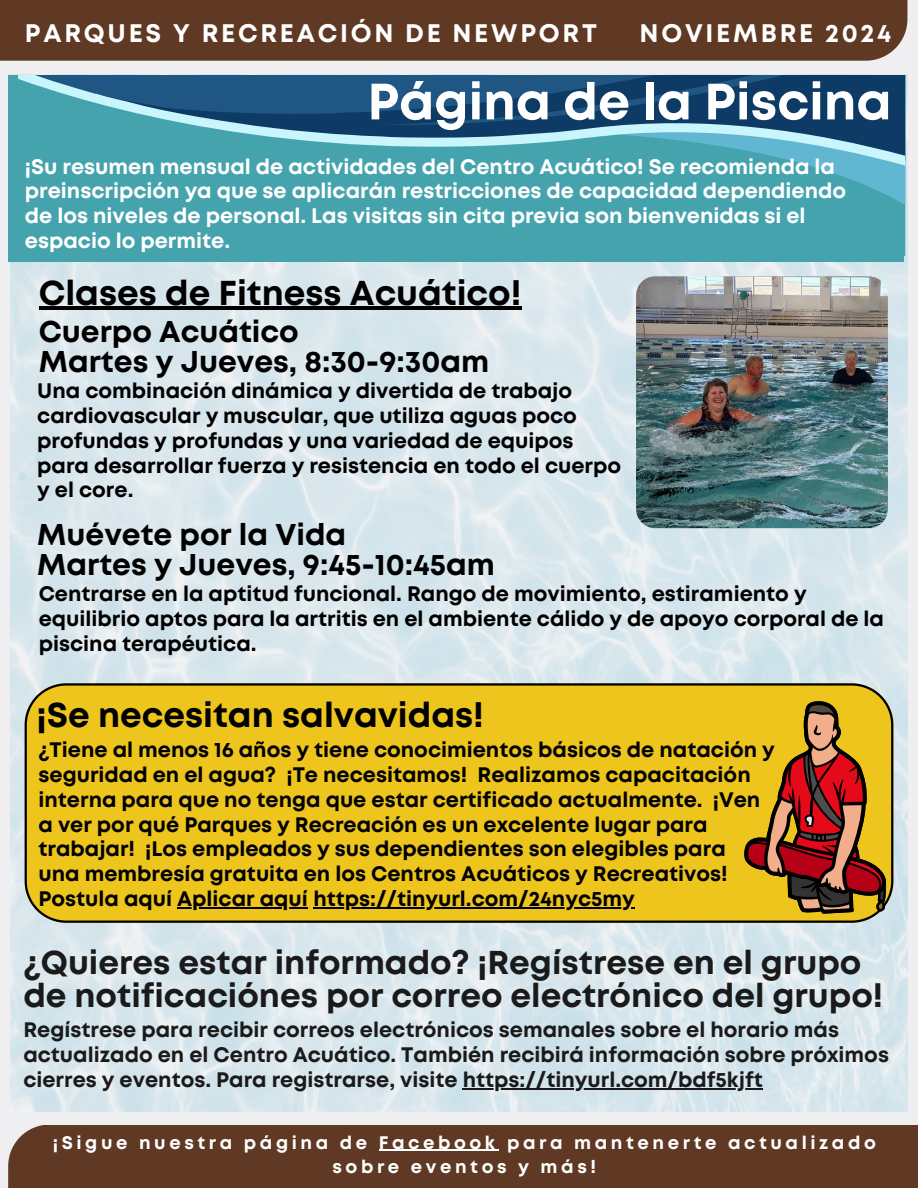
<style>
.page{position:relative;width:918px;height:1188px;background:#efeff1}
.page>*{position:absolute;margin:0;border:0;box-sizing:border-box;transform-origin:0 0}
.t1{font:700 51px "Mont";color:#fff}
.t2{font:700 34.5px "Mont";color:#000}
.t3{font:700 33px/32.7px "Mont";color:#1a1a1a}
.t4{font:700 30px/29.2px "Mont";color:#000}
.t5{font:700 25.35px "Mont";letter-spacing:.11em;color:#fff}
.t6{font:700 21px/24.8px "Mont";color:#000}
.t7{font:700 21px/24.8px "Mont";color:#fff}
.t8{font:700 21px/24.8px "Mont";color:#1a1a1a}
.t9{font:700 18.15px/24.8px "Mont";letter-spacing:.2em;color:#fff;text-align:center}
</style>
<div class="page">
<div style="left:8px;top:1125px;width:910px;height:63px;background:#5f3924"></div>
<div style="left:0;top:0;width:907px;height:61px;background:#5f3924"></div>
<img style="left:11px;top:75px;width:896px;height:1036px">
<div style="left:8px;top:75px;width:896px;height:187px;background:#44a3ac"></div>
<svg style="left:812px;top:166px;width:93px;height:39px"></svg>
<svg style="left:18px;top:75px;width:887px;height:91px"></svg>
<hr style="left:379px;top:1150px;width:120px;height:1px;background:#fff">
<hr style="left:463px;top:1088px;width:300px;height:1px;background:#1a1a1a">
<div style="left:25px;top:683px;width:868px;height:240px;background:#eec51d"></div>
<svg style="left:744px;top:700px;width:143px;height:214px;background:#b37324"></svg>
<hr style="left:177px;top:907px;width:131px;height:1px;background:#000">
<hr style="left:313px;top:907px;width:322px;height:1px;background:#000">
<hr style="left:39px;top:307px;width:482px;height:3px;background:#000">
<img style="left:636px;top:276px;width:252px;height:252px;border-radius:19px">
<h4 class="t5" style="left:25px;top:24px;width:573px">PARQUES Y RECREACIÓN DE NEWPORT</h4>
<p class="t5" style="left:640px;top:24px;width:253px">NOVIEMBRE 2024</p>
<h1 class="t1" style="left:367px;top:82px;width:526px">Página de la Piscina</h1>
<h4 class="t7" style="left:25px;top:155px;width:823px">¡Su resumen mensual de actividades del Centro Acuático! Se recomienda la preinscripción ya que se aplicarán restricciones de capacidad dependiendo de los niveles de personal. Las visitas sin cita previa son bienvenidas si el espacio lo permite.</h4>
<p class="t2" style="left:39px;top:279px;width:484px">Clases de Fitness Acuático!</p>
<h5 class="t4" style="left:39px;top:320px;width:452px">Cuerpo Acuático<br>Martes y Jueves, 8:30-9:30am</h5>
<h2 class="t6" style="left:37px;top:380px;width:585px">Una combinación dinámica y divertida de trabajo cardiovascular y muscular, que utiliza aguas poco profundas y profundas y una variedad de equipos para desarrollar fuerza y resistencia en todo el cuerpo y el core.</h2>
<h5 class="t4" style="left:37px;top:522px;width:459px">Muévete por la Vida<br>Martes y Jueves, 9:45-10:45am</h5>
<h2 class="t6" style="left:39px;top:583px;width:847px">Centrarse en la aptitud funcional. Rango de movimiento, estiramiento y equilibrio aptos para la artritis en el ambiente cálido y de apoyo corporal de la piscina terapéutica.</h2>
<p class="t2" style="left:37px;top:702px;width:449px">¡Se necesitan salvavidas!</p>
<h3 class="t6" style="left:39px;top:739px;width:738px">¿Tiene al menos 16 años y tiene conocimientos básicos de natación y seguridad en el agua? ¡Te necesitamos! Realizamos capacitación interna para que no tenga que estar certificado actualmente. ¡Ven a ver por qué Parques y Recreación es un excelente lugar para trabajar! ¡Los empleados y sus dependientes son elegibles para<br>una membresía gratuita en los Centros Acuáticos y Recreativos!<br>Postula aquí Aplicar aquí https://tinyurl.com/24nyc5my</h3>
<h5 class="t3" style="left:23px;top:949px;width:861px">¿Quieres estar informado? ¡Regístrese en el grupo de notificaciónes por correo electrónico del grupo!</h5>
<p class="t8" style="left:23px;top:1019px;width:867px">Regístrese para recibir correos electrónicos semanales sobre el horario más actualizado en el Centro Acuático. También recibirá información sobre próximos cierres y eventos. Para registrarse, visite https://tinyurl.com/bdf5kjft</p>
<p class="t9" style="left:53px;top:1131px;width:825px">¡Sigue nuestra página de Facebook para mantenerte actualizado sobre eventos y más!</p>
</div>
